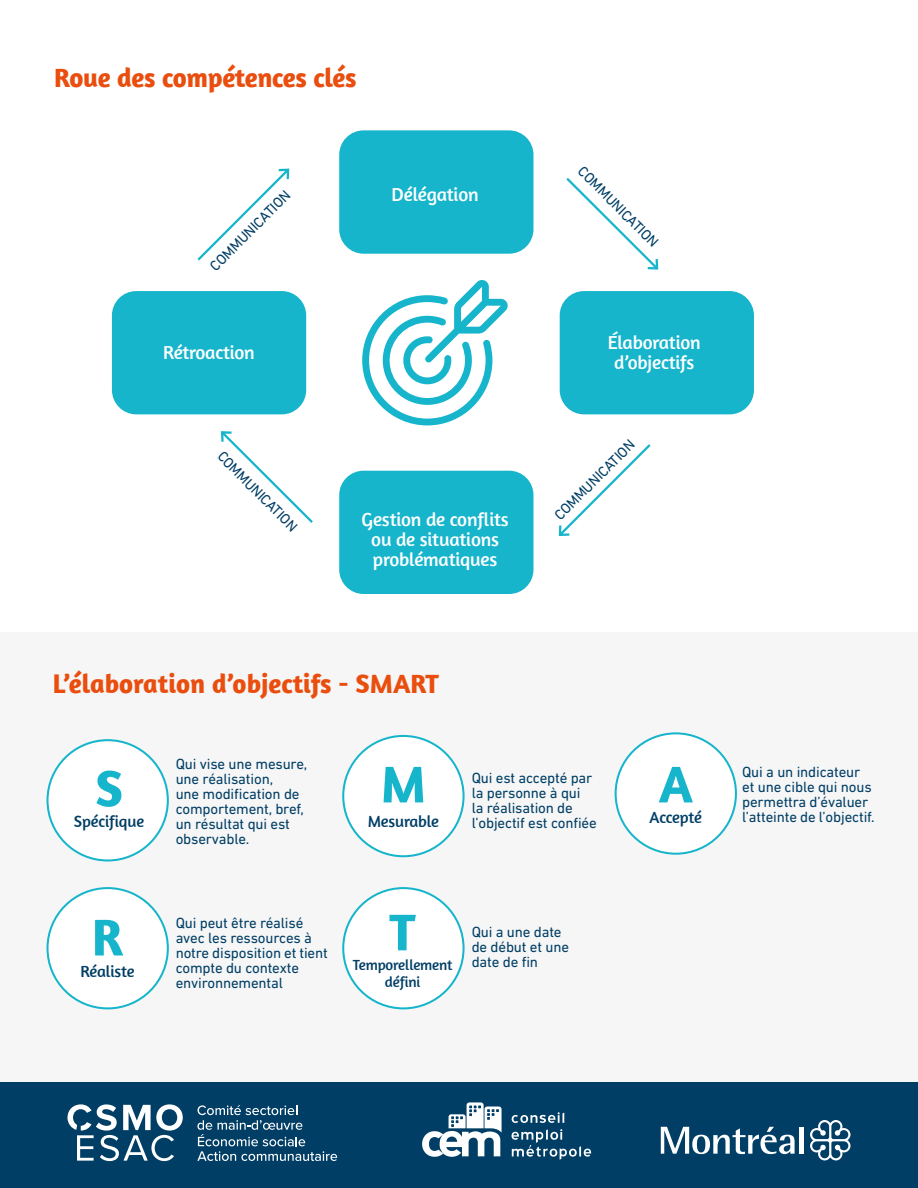
<style>
.page{position:relative;width:918px;height:1188px;background:#fff}
.page>*{position:absolute;margin:0;border:0;box-sizing:border-box;transform-origin:0 0}
.t1{font:700 52.5px "Amaranth";color:#16b5cc}
.t2{font:700 27px "Amaranth";letter-spacing:-.01em;color:#e94e0f}
.t3{font:19.2px/20.1px "Amaranth";letter-spacing:-.01em;color:#fff;text-align:center}
.t4{font:16.5px "Amaranth";letter-spacing:-.01em;color:#003e65}
.t5{font:15px/15px "DIN Next LT Pro";letter-spacing:-.01em;color:#003e65}
.t6{font:15px/16.5px "Amaranth";letter-spacing:-.01em;color:#003e65;text-align:center}
.t7{font:14.7px "DIN Next LT Pro";color:#003e65}
</style>
<div class="page">
<div style="left:0;top:1082px;width:918px;height:106px;background:#003e65"></div>
<svg style="left:197px;top:1105px;width:140px;height:56px"></svg>
<svg style="left:68px;top:1104px;width:115px;height:57px"></svg>
<svg style="left:661px;top:1127px;width:134px;height:27px"></svg>
<hr style="left:799px;top:1127px;width:4px;height:27px;background:#fff">
<svg style="left:810px;top:1120px;width:41px;height:40px"></svg>
<svg style="left:512px;top:1112px;width:52px;height:11px"></svg>
<svg style="left:512px;top:1129px;width:79px;height:31px"></svg>
<svg style="left:422px;top:1102px;width:80px;height:55px"></svg>
<div style="left:0;top:632px;width:918px;height:450px;background:#f6f6f6"></div>
<div style="left:48px;top:740px;width:120px;height:120px;background:#fff;border-radius:50%"></div>
<div style="left:47px;top:739px;width:122px;height:123px;border:2px solid #16b5cc;border-radius:50%"></div>
<div style="left:616px;top:733px;width:120px;height:121px;background:#fff;border-radius:50%"></div>
<div style="left:615px;top:732px;width:122px;height:123px;border:2px solid #16b5cc;border-radius:50%"></div>
<div style="left:343px;top:736px;width:121px;height:120px;background:#fff;border-radius:50%"></div>
<div style="left:342px;top:735px;width:123px;height:122px;border:2px solid #16b5cc;border-radius:50%"></div>
<div style="left:343px;top:888px;width:121px;height:120px;background:#fff;border-radius:50%"></div>
<div style="left:342px;top:887px;width:123px;height:122px;border:2px solid #16b5cc;border-radius:50%"></div>
<div style="left:48px;top:888px;width:120px;height:120px;background:#fff;border-radius:50%"></div>
<div style="left:47px;top:887px;width:122px;height:122px;border:2px solid #16b5cc;border-radius:50%"></div>
<div style="left:340px;top:131px;width:193px;height:122px;background:#16b5cc;border-radius:23px"></div>
<div style="left:339px;top:130px;width:194px;height:124px;border:2px solid #16b5cc;border-radius:23px"></div>
<div style="left:113px;top:292px;width:192px;height:121px;background:#16b5cc;border-radius:23px"></div>
<div style="left:112px;top:291px;width:194px;height:123px;border:2px solid #16b5cc;border-radius:23px"></div>
<div style="left:340px;top:472px;width:193px;height:121px;background:#16b5cc;border-radius:23px"></div>
<div style="left:339px;top:471px;width:194px;height:123px;border:2px solid #16b5cc;border-radius:23px"></div>
<div style="left:561px;top:292px;width:192px;height:121px;background:#16b5cc;border-radius:23px"></div>
<div style="left:560px;top:291px;width:194px;height:123px;border:2px solid #16b5cc;border-radius:23px"></div>
<svg style="left:558px;top:444px;width:93px;height:92px"></svg>
<svg style="left:221px;top:431px;width:92px;height:92px"></svg>
<svg style="left:566px;top:178px;width:93px;height:92px"></svg>
<svg style="left:197px;top:168px;width:93px;height:93px"></svg>
<svg style="left:362px;top:280px;width:146px;height:145px"></svg>
<h2 class="t2" style="left:54px;top:60px;width:304px">Roue des compétences clés</h2>
<p class="t7" style="left:206px;top:262px;width:108px;rotate:-45deg">COMMUNICATION</p>
<p class="t3" style="left:163px;top:342px;width:93px">Rétroaction</p>
<p class="t3" style="left:392px;top:185px;width:89px">Délégation</p>
<p class="t7" style="left:226px;top:447px;width:108px;rotate:45deg">COMMUNICATION</p>
<p class="t3" style="left:362px;top:509px;width:149px">Gestion de conflits ou de situations problématiques</p>
<h2 class="t2" style="left:53px;top:666px;width:388px">L’élaboration d’objectifs - SMART</h2>
<p class="t7" style="left:586px;top:163px;width:108px;rotate:45deg">COMMUNICATION</p>
<p class="t3" style="left:608px;top:332px;width:94px">Élaboration d’objectifs</p>
<p class="t7" style="left:551px;top:512px;width:108px;rotate:-45deg">COMMUNICATION</p>
<p class="t5" style="left:176px;top:757px;width:133px">Qui vise une mesure, une réalisation,<br>une modification de comportement, bref, un résultat qui est observable.</p>
<h1 class="t1" style="left:95px;top:755px;width:29px">S</h1>
<p class="t5" style="left:742px;top:764px;width:131px">Qui a un indicateur et une cible qui nous permettra d’évaluer</p>
<p class="t4" style="left:650px;top:807px;width:54px">Accepté</p>
<p class="t5" style="left:742px;top:809px;width:134px">l’atteinte de l’objectif.</p>
<h1 class="t1" style="left:381px;top:751px;width:47px">M</h1>
<h1 class="t1" style="left:659px;top:751px;width:36px">A</h1>
<p class="t5" style="left:472px;top:771px;width:127px">Qui est accepté par la personne à qui<br>la réalisation de l’objectif est confiée</p>
<p class="t4" style="left:74px;top:811px;width:72px">Spécifique</p>
<p class="t4" style="left:368px;top:811px;width:73px">Mesurable</p>
<h1 class="t1" style="left:92px;top:904px;width:33px">R</h1>
<p class="t4" style="left:81px;top:962px;width:55px">Réaliste</p>
<p class="t5" style="left:176px;top:915px;width:154px">Qui peut être réalisé avec les ressources à notre disposition et tient compte du contexte environnemental</p>
<h1 class="t1" style="left:389px;top:899px;width:28px">T</h1>
<p class="t6" style="left:353px;top:957px;width:102px">Temporellement défini</p>
<p class="t5" style="left:472px;top:924px;width:99px">Qui a une date de début et une date de fin</p>
</div>
